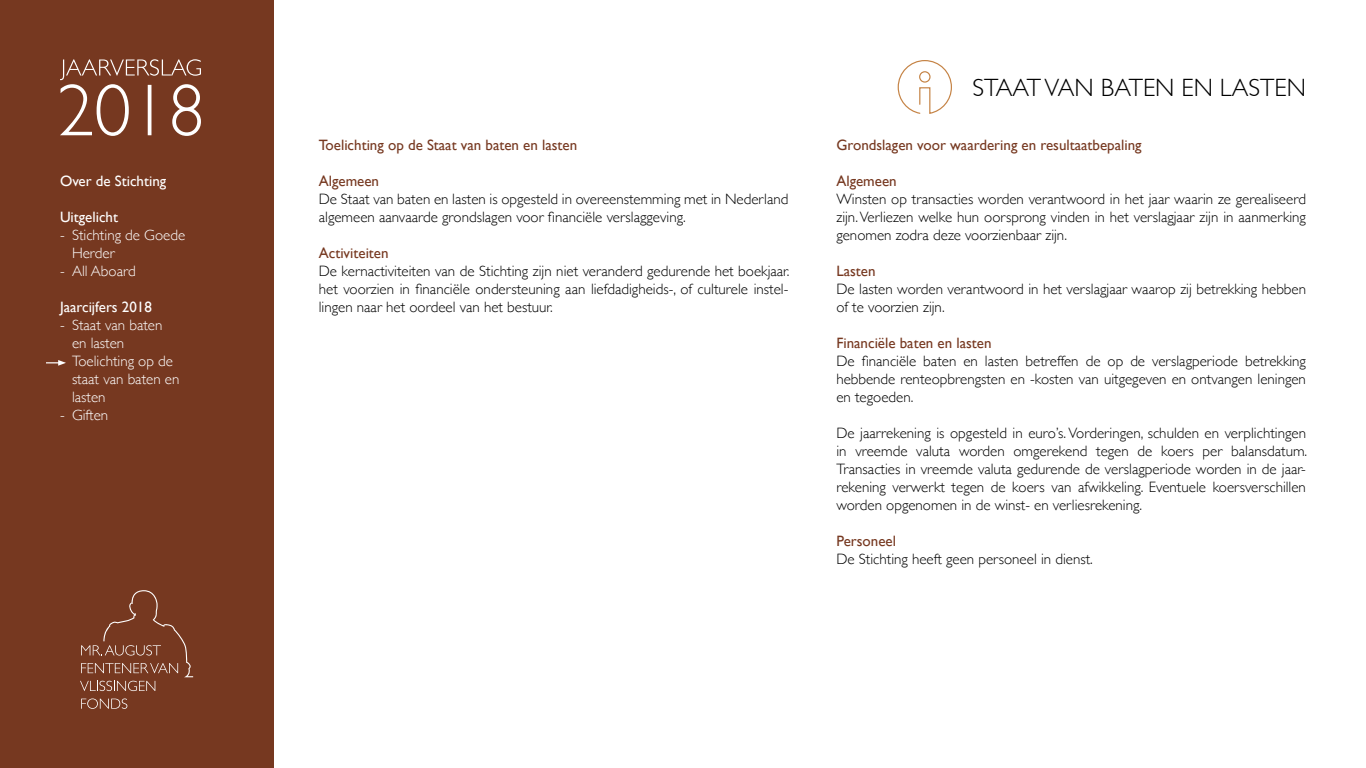
<style>
.page{position:relative;width:1366px;height:768px;background:#fff}
.page>*{position:absolute;margin:0;border:0;box-sizing:border-box;transform-origin:0 0}
.t1{font:300 25px "Gill Sans";color:#000}
.t2{font:300 15px/18px "Gill Sans";color:#000;text-align:justify}
.t3{font:15px "Gill Sans";color:#763820}
.t4{font:300 15px/18px "Gill Sans";color:#fff}
.t5{font:15px "Gill Sans";color:#fff}
</style>
<div class="page">
<div style="left:0;top:0;width:273px;height:768px;background:#763820"></div>
<svg style="left:80px;top:590px;width:113px;height:101px"></svg>
<svg style="left:81px;top:698px;width:46px;height:11px"></svg>
<svg style="left:897px;top:60px;width:55px;height:54px"></svg>
<svg style="left:60px;top:59px;width:141px;height:77px"></svg>
<svg style="left:46px;top:360px;width:20px;height:6px"></svg>
<p class="t5" style="left:60px;top:172px;width:108px">Over de Stichting</p>
<p class="t5" style="left:60px;top:208px;width:60px">Uitgelicht</p>
<p class="t4" style="left:72px;top:225px;width:115px;text-indent:-12px">- Stichting de Goede<br>Herder</p>
<p class="t4" style="left:60px;top:261px;width:77px">- All Aboard</p>
<p class="t5" style="left:60px;top:298px;width:93px">Jaarcijfers 2018</p>
<p class="t4" style="left:72px;top:315px;width:92px;text-indent:-12px">- Staat van baten en lasten</p>
<p class="t4" style="left:72px;top:351px;width:109px;text-indent:-12px">- Toelichting op de staat van baten en lasten</p>
<p class="t4" style="left:60px;top:405px;width:50px">- Giften</p>
<p class="t3" style="left:319px;top:136px;width:260px">Toelichting op de Staat van baten en lasten</p>
<p class="t3" style="left:319px;top:172px;width:62px">Algemeen</p>
<p class="t2" style="left:319px;top:189px;width:471px">De Staat van baten en lasten is opgesteld in overeenstemming met in Nederland algemeen aanvaarde grondslagen voor financiële verslaggeving.</p>
<p class="t3" style="left:319px;top:244px;width:71px">Activiteiten</p>
<p class="t2" style="left:319px;top:261px;width:472px">De kernactiviteiten van de Stichting zijn niet veranderd gedurende het boekjaar. het voorzien in financiële ondersteuning aan liefdadigheids-, of culturele instel&shy;lingen naar het oordeel van het bestuur.</p>
<h1 class="t1" style="left:972px;top:68px;width:335px">STAAT VAN BATEN EN LASTEN</h1>
<p class="t3" style="left:836px;top:136px;width:307px">Grondslagen voor waardering en resultaatbepaling</p>
<p class="t3" style="left:836px;top:172px;width:62px">Algemeen</p>
<p class="t2" style="left:836px;top:189px;width:471px">Winsten op transacties worden verantwoord in het jaar waarin ze gerealiseerd zijn. Verliezen welke hun oorsprong vinden in het verslagjaar zijn in aanmerking genomen zodra deze voorzienbaar zijn.</p>
<p class="t3" style="left:836px;top:262px;width:41px">Lasten</p>
<p class="t2" style="left:836px;top:279px;width:471px">De lasten worden verantwoord in het verslagjaar waarop zij betrekking hebben of te voorzien zijn.</p>
<p class="t3" style="left:836px;top:334px;width:157px">Financiële baten en lasten</p>
<p class="t2" style="left:836px;top:351px;width:471px">De financiële baten en lasten betreffen de op de verslagperiode betrekking hebbende renteopbrengsten en -kosten van uitgegeven en ontvangen leningen en tegoeden.</p>
<p class="t2" style="left:836px;top:423px;width:472px">De jaarrekening is opgesteld in euro’s. Vorderingen, schulden en verplichtingen in vreemde valuta worden omgerekend tegen de koers per balansdatum.<br>Transacties in vreemde valuta gedurende de verslagperiode worden in de jaar&shy;rekening verwerkt tegen de koers van afwikkeling. Eventuele koersverschillen worden opgenomen in de winst- en verliesrekening.</p>
<p class="t3" style="left:836px;top:532px;width:61px">Personeel</p>
<p class="t2" style="left:836px;top:549px;width:258px">De Stichting heeft geen personeel in dienst.</p>
</div>
